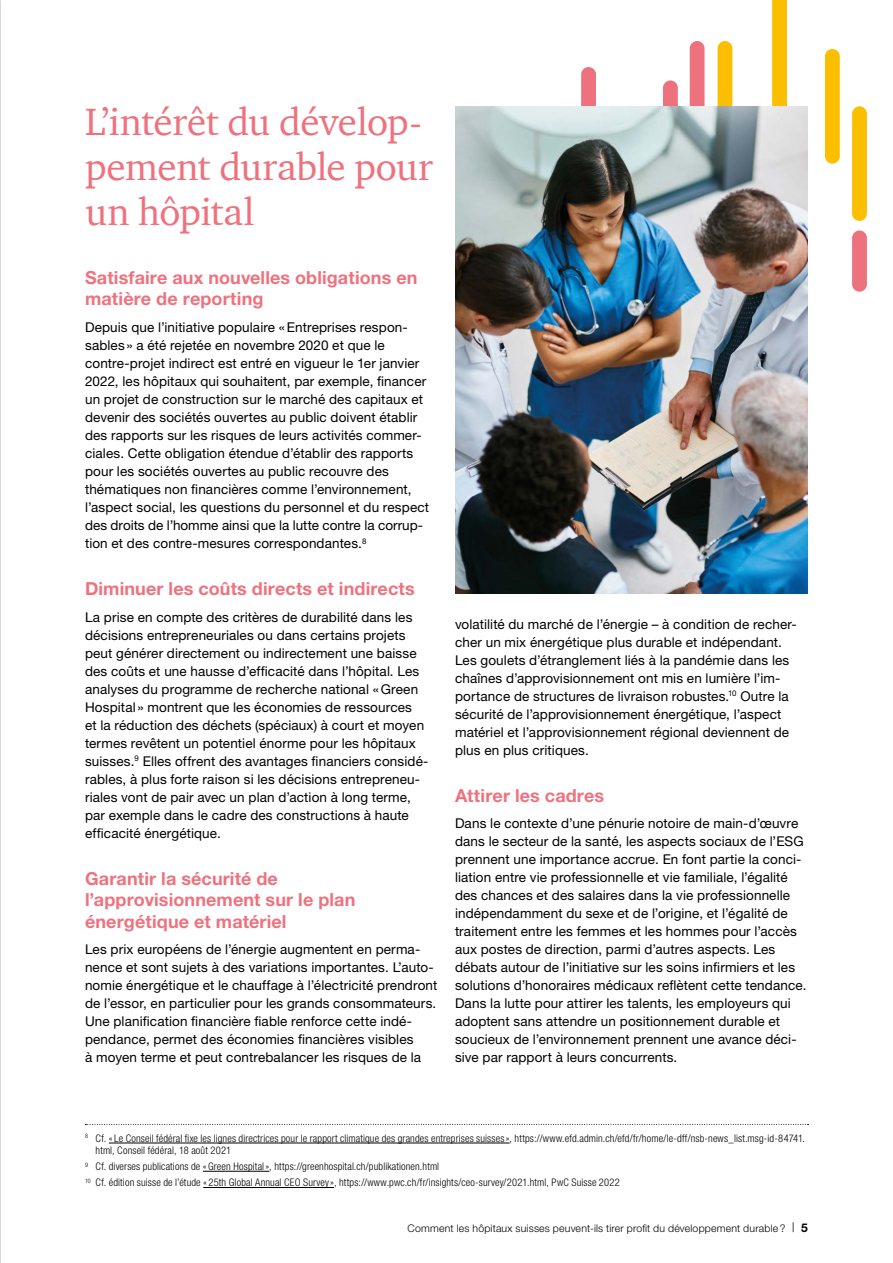
<style>
.page{position:relative;width:893px;height:1263px;background:#fff}
.page>*{position:absolute;margin:0;border:0;box-sizing:border-box;transform-origin:0 0}
.t1{font:39px/45px "ITC Charter Com";letter-spacing:-.015em;color:#ee727e}
.t2{font:700 18px/21.6px "Helvetica Neue LT Std";letter-spacing:.005em;color:#ee727e}
.t3{font:13.5px/18px "Helvetica Neue LT Std";letter-spacing:.01em;color:#000}
.t4{font:300 condensed 10.5px/12px "Helvetica Neue LT Std";letter-spacing:.015em;color:#000}
.t5{font:300 10.5px "Helvetica Neue LT Std";letter-spacing:.02em;color:#000}
.s1{font-stretch:condensed;font-size:13.5px}
.s2{font-weight:700;font-size:12px}
</style>
<div class="page">
<div style="left:581px;top:67px;width:15px;height:45px;background:#ee727e;border-radius:7px"></div>
<div style="left:663px;top:80px;width:15px;height:62px;background:#ee727e;border-radius:7px"></div>
<div style="left:690px;top:41px;width:14px;height:83px;background:#ee727e;border-radius:7px"></div>
<div style="left:772px;top:0;width:15px;height:106px;background:#fcbf00"></div>
<div style="left:825px;top:49px;width:15px;height:115px;background:#fcbf00;border-radius:7px"></div>
<div style="left:718px;top:41px;width:14px;height:82px;background:#fcbf00;border-radius:7px"></div>
<div style="left:852px;top:106px;width:15px;height:115px;background:#fcbf00;border-radius:7px"></div>
<div style="left:852px;top:230px;width:15px;height:62px;background:#ee727e;border-radius:7px"></div>
<svg style="left:85px;top:1124px;width:723px;height:1px"></svg>
<hr style="left:109px;top:1143px;width:401px;height:1px;background:#000">
<hr style="left:203px;top:1171px;width:66px;height:1px;background:#000">
<hr style="left:203px;top:1187px;width:131px;height:1px;background:#000">
<img style="left:455px;top:106px;width:353px;height:487px">
<h1 class="t1" style="left:85px;top:99px;width:349px">L’intérêt du dévelop&shy;pement durable pour un hôpital</h1>
<h2 class="t2" style="left:85px;top:266px;width:334px">Satisfaire aux nouvelles obligations en matière de reporting</h2>
<p class="t3" style="left:85px;top:318px;width:346px">Depuis que l’initiative populaire «Entreprises respon&shy;sables » a été rejetée en novembre 2020 et que le contre-projet indirect est entré en vigueur le 1er janvier 2022, les hôpitaux qui souhaitent, par exemple, financer un projet de construction sur le marché des capitaux et devenir des sociétés ouvertes au public doivent établir des rapports sur les risques de leurs activités commer&shy;ciales. Cette obligation étendue d’établir des rapports pour les sociétés ouvertes au public recouvre des thématiques non financières comme l’environnement, l’aspect social, les questions du personnel et du respect des droits de l’homme ainsi que la lutte contre la corrup&shy;tion et des contre-mesures correspondantes.<sup>8</sup></p>
<h2 class="t2" style="left:85px;top:577px;width:331px">Diminuer les coûts directs et indirects</h2>
<p class="t3" style="left:85px;top:608px;width:345px">La prise en compte des critères de durabilité dans les décisions entrepreneuriales ou dans certains projets peut générer directement ou indirectement une baisse des coûts et une hausse d’efficacité dans l’hôpital. Les analyses du programme de recherche national «Green Hospital » montrent que les économies de ressources<br>et la réduction des déchets (spéciaux) à court et moyen termes revêtent un potentiel énorme pour les hôpitaux suisses.<sup>9</sup> Elles offrent des avantages financiers considé&shy;rables, à plus forte raison si les décisions entrepreneu&shy;riales vont de pair avec un plan d’action à long terme, par exemple dans le cadre des constructions à haute efficacité énergétique.</p>
<h2 class="t2" style="left:85px;top:867px;width:272px">Garantir la sécurité de l’approvisionnement sur le plan énergétique et matériel</h2>
<p class="t3" style="left:85px;top:940px;width:354px">Les prix européens de l’énergie augmentent en perma&shy;nence et sont sujets à des variations importantes. L’auto&shy;nomie énergétique et le chauffage à l’électricité prendront de l’essor, en particulier pour les grands consommateurs.<br>Une planification financière fiable renforce cette indé&shy;pendance, permet des économies financières visibles<br>à moyen terme et peut contrebalancer les risques de la</p>
<p class="t3" style="left:455px;top:615px;width:343px">volatilité du marché de l’énergie – à condition de recher&shy;cher un mix énergétique plus durable et indépendant.<br>Les goulets d’étranglement liés à la pandémie dans les chaînes d’approvisionnement ont mis en lumière l’im&shy;portance de structures de livraison robustes.<sup>10</sup> Outre la sécurité de l’approvisionnement énergétique, l’aspect matériel et l’approvisionnement régional deviennent de plus en plus critiques.</p>
<h2 class="t2" style="left:455px;top:784px;width:151px">Attirer les cadres</h2>
<p class="t3" style="left:455px;top:814px;width:353px">Dans le contexte d’une pénurie notoire de main-d’œuvre dans le secteur de la santé, les aspects sociaux de l’ESG prennent une importance accrue. En font partie la conci&shy;liation entre vie professionnelle et vie familiale, l’égalité des chances et des salaires dans la vie professionnelle indépendamment du sexe et de l’origine, et l’égalité de traitement entre les femmes et les hommes pour l’accès aux postes de direction, parmi d’autres aspects. Les débats autour de l’initiative sur les soins infirmiers et les solutions d’honoraires médicaux reflètent cette tendance.<br>Dans la lutte pour attirer les talents, les employeurs qui adoptent sans attendre un positionnement durable et soucieux de l’environnement prennent une avance déci&shy;sive par rapport à leurs concurrents.</p>
<p class="t4" style="left:96px;top:1132px;width:711px;text-indent:-10px"><sup>8</sup> Cf. « Le Conseil fédéral fixe les lignes directrices pour le rapport climatique des grandes entreprises suisses», https://www.efd.admin.ch/efd/fr/home/le-dff/nsb-news_list.msg-id-84741. html, Conseil fédéral, 18 août 2021</p>
<p class="t4" style="left:85px;top:1158px;width:536px;line-height:16.2px"><sup>9</sup> Cf. diverses publications de «Green Hospital», https://greenhospital.ch/publikationen.html<br><sup>10</sup> Cf. édition suisse de l’étude « 25th Global Annual CEO Survey», https://www.pwc.ch/fr/insights/ceo-survey/2021.html, PwC Suisse 2022</p>
<p class="t5" style="left:408px;top:1221px;width:402px">Comment les hôpitaux suisses peuvent-ils tirer profit du développement durable? <span class="s1">|</span> <span class="s2">5</span></p>
</div>
